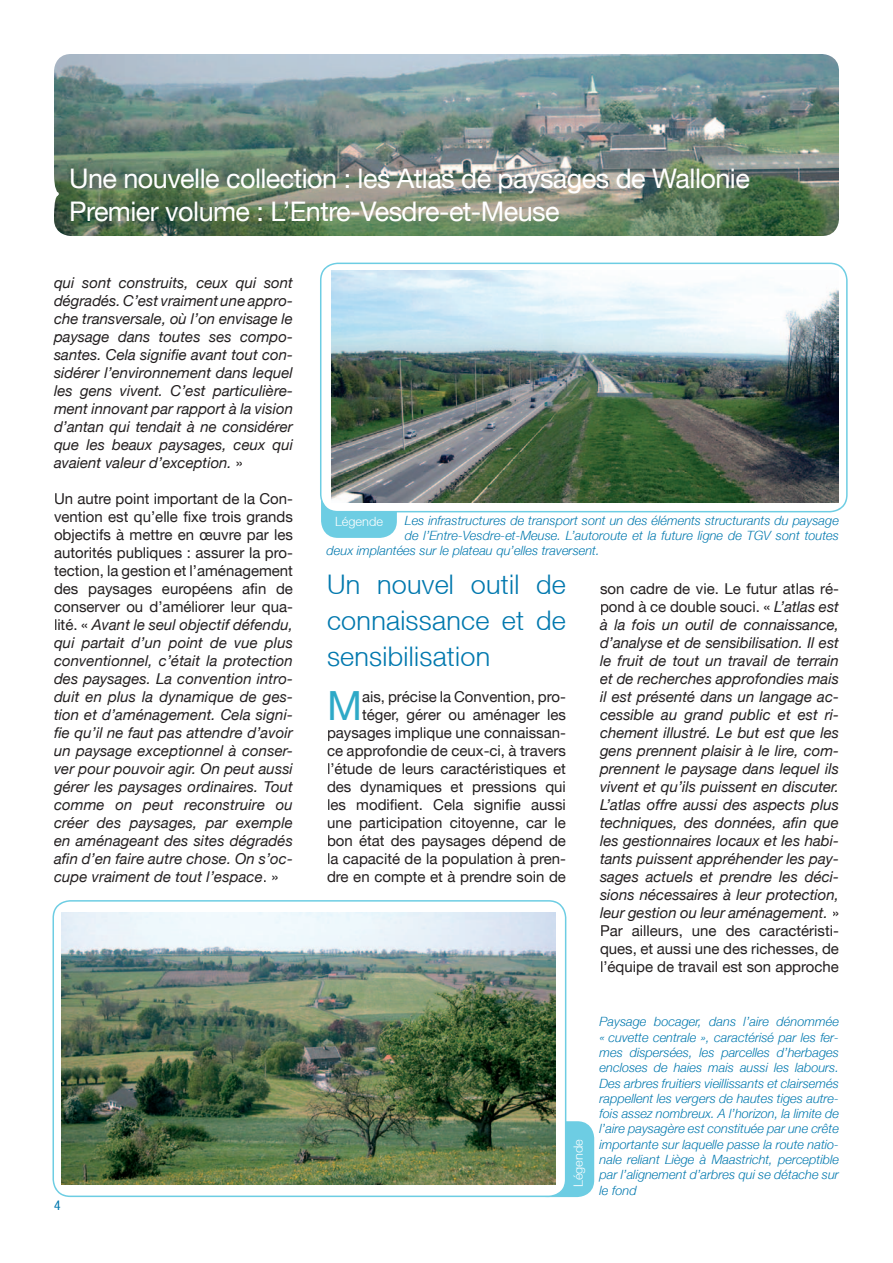
<style>
.page{position:relative;width:893px;height:1263px;background:#fff}
.page>*{position:absolute;margin:0;border:0;box-sizing:border-box;transform-origin:0 0}
.t1{font:40.2px "Helvetica Neue LT";color:#2ea9c7}
.t2{font:27px/32.4px "Helvetica Neue LT";letter-spacing:-.02em;color:#fff}
.t3{font:300 27px/36px "Helvetica Neue LT";letter-spacing:.01em;color:#0078ae;text-align:justify}
.t4{font:italic 15px/18px "Helvetica Neue LT";color:#231f20;text-align:justify}
.t5{font:15px/18px "Helvetica Neue LT";color:#231f20;text-align:right}
.t6{font:condensed 13.5px "Helvetica Neue LT";color:#0078ae}
.t7{font:italic 300 12.75px/15.3px "Helvetica Neue LT";color:#0078ae;text-align:justify}
.t8{font:300 12.75px "Helvetica Neue LT";color:#fff}
.s1{font-style:normal}
</style>
<div class="page">
<img style="left:54px;top:54px;width:785px;height:182px">
<div style="left:530px;top:1121px;width:64px;height:76px;background:#6dcde3;border-radius:17px"></div>
<svg style="left:52px;top:900px;width:514px;height:297px"></svg>
<img style="left:62px;top:912px;width:494px;height:272px">
<div style="left:321px;top:474px;width:76px;height:64px;background:#6dcde3;border-radius:17px"></div>
<img style="left:320px;top:263px;width:528px;height:249px">
<h2 class="t2" style="left:69px;top:162px;width:682px">Une nouvelle collection : les Atlas de paysages de Wallonie<br>Premier volume : L’Entre-Vesdre-et-Meuse</h2>
<p class="t4" style="left:54px;top:273px;width:240px">qui sont construits, ceux qui sont dégradés. C’est vraiment une appro&shy;che transversale, où l’on envisage le paysage dans toutes ses compo&shy;santes. Cela signifie avant tout con&shy;sidérer l’environnement dans lequel les gens vivent. C’est particulière&shy;ment innovant par rapport à la vision d’antan qui tendait à ne considérer que les beaux paysages, ceux qui avaient valeur d’exception. <span class="s1">»</span></p>
<p class="t4" style="left:54px;top:489px;width:240px"><span class="s1">Un autre point important de la Con&shy;vention est qu’elle fixe trois grands objectifs à mettre en œuvre par les autorités publiques : assurer la pro&shy;tection, la gestion et l’aménagement des paysages européens afin de conserver ou d’améliorer leur qua&shy;lité. «</span> Avant le seul objectif défendu, qui partait d’un point de vue plus conventionnel, c’était la protection des paysages. La convention intro&shy;duit en plus la dynamique de ges&shy;tion et d’aménagement. Cela signi&shy;fie qu’il ne faut pas attendre d’avoir un paysage exceptionnel à conser&shy;ver pour pouvoir agir. On peut aussi gérer les paysages ordinaires. Tout comme on peut reconstruire ou créer des paysages, par exemple en aménageant des sites dégradés afin d’en faire autre chose. On s’oc&shy;cupe vraiment de tout l’espace<span class="s1">. »</span></p>
<p class="t6" style="left:54px;top:1197px;width:8px">4</p>
<p class="t7" style="left:405px;top:512px;width:436px">Les infrastructures de transport sont un des éléments structurants du paysage</p>
<p class="t7" style="left:405px;top:527px;width:436px">de l’Entre-Vesdre-et-Meuse. L’autoroute et la future ligne de TGV sont toutes</p>
<p class="t7" style="left:327px;top:543px;width:274px">deux implantées sur le plateau qu’elles traversent.</p>
<p class="t8" style="left:335px;top:513px;width:49px">Légende</p>
<h2 class="t3" style="left:327px;top:566px;width:240px">Un nouvel outil de connaissance et de sensibilisation</h2>
<h1 class="t1" style="left:327px;top:682px;width:37px">M</h1>
<p class="t5" style="left:327px;top:687px;width:240px">ais, précise la Convention, pro&shy;téger, gérer ou aménager les paysages implique une connaissan&shy;ce approfondie de ceux-ci, à travers l’étude de leurs caractéristiques et des dynamiques et pressions qui les modifient. Cela signifie aussi une participation citoyenne, car le bon état des paysages dépend de la capacité de la population à pren&shy;dre en compte et à prendre soin de</p>
<p class="t4" style="left:600px;top:579px;width:240px"><span class="s1">son cadre de vie. Le futur atlas ré&shy;pond à ce double souci. «</span> L’atlas est à la fois un outil de connaissance, d’analyse et de sensibilisation. Il est le fruit de tout un travail de terrain et de recherches approfondies mais il est présenté dans un langage ac&shy;cessible au grand public et est ri&shy;chement illustré. Le but est que les gens prennent plaisir à le lire, com&shy;prennent le paysage dans lequel ils vivent et qu’ils puissent en discuter.<br>L’atlas offre aussi des aspects plus techniques, des données, afin que les gestionnaires locaux et les habi&shy;tants puissent appréhender les pay&shy;sages actuels et prendre les déci&shy;sions nécessaires à leur protection, leur gestion ou leur aménagement. <span class="s1">» Par ailleurs, une des caractéristi&shy;ques, et aussi une des richesses, de l’équipe de travail est son approche</span></p>
<p class="t8" style="left:570px;top:1187px;width:49px;rotate:-90deg">Légende</p>
<p class="t7" style="left:600px;top:1014px;width:241px">Paysage bocager, dans l’aire dénommée « cuvette centrale », caractérisé par les fer&shy;mes dispersées, les parcelles d’herbages encloses de haies mais aussi les labours.<br>Des arbres fruitiers vieillissants et clairsemés rappellent les vergers de hautes tiges autre&shy;fois assez nombreux. A l’horizon, la limite de l’aire paysagère est constituée par une crête importante sur laquelle passe la route natio&shy;nale reliant Liège à Maastricht, perceptible par l’alignement d’arbres qui se détache sur le fond</p>
</div>
